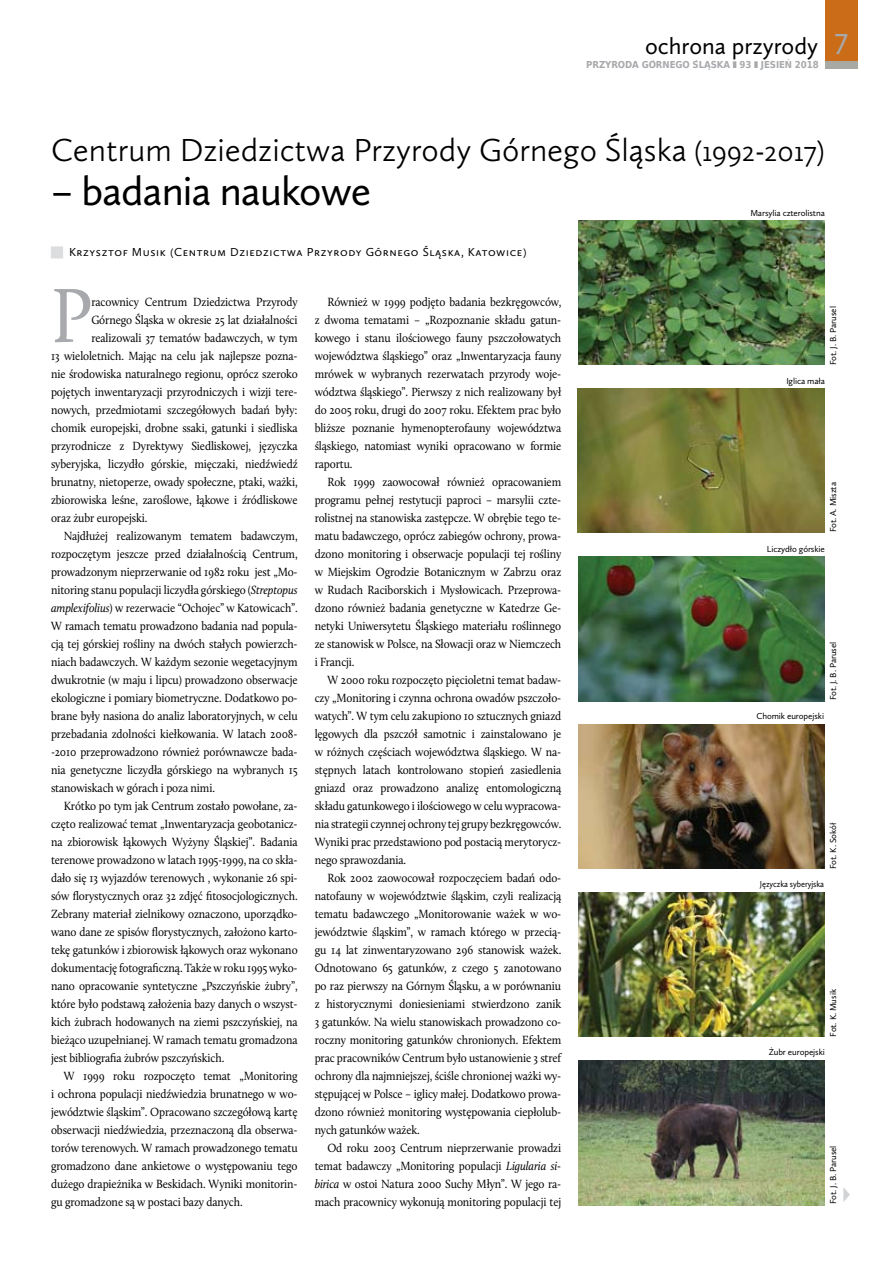
<style>
.page{position:relative;width:893px;height:1263px;background:#fff}
.page>*{position:absolute;margin:0;border:0;box-sizing:border-box;transform-origin:0 0}
.t1{font:79.5px "Calluna";color:#a7a9ac;scale:.92 1}
.t2{font:42px "Calluna Sans";color:#000}
.t3{font:300 33px "Calluna Sans";color:#000}
.t4{font:24px "Calluna Sans";color:#000}
.t5{font:12.3px/18px "Calluna";letter-spacing:-.01em;color:#000;text-align:justify;scale:.92 1}
.t6{font:12px "Calluna Sans";letter-spacing:.05em;color:#000}
.t7{font:700 9.6px "DejaVu Sans Condensed";letter-spacing:-.01em;color:#a7a9ac}
.t8{font:9px "Calluna Sans";letter-spacing:-.015em;color:#000}
.t9{font:9px "Calluna Sans";letter-spacing:-.015em;color:#000;scale:.92 1}
.s1{font-size:30px;color:#a7a9ac}
.s2{font-size:30px}
.s3{font-style:italic}
</style>
<div class="page">
<div style="left:825px;top:61px;width:32px;height:7px;background:#a8a9a3"></div>
<div style="left:825px;top:0;width:32px;height:61px;background:#ca6c18"></div>
<img style="left:578px;top:220px;width:247px;height:145px">
<img style="left:578px;top:724px;width:247px;height:145px">
<img style="left:578px;top:1060px;width:247px;height:145px">
<img style="left:578px;top:557px;width:247px;height:144px">
<img style="left:577px;top:388px;width:248px;height:145px">
<img style="left:578px;top:892px;width:247px;height:145px">
<h3 class="t4" style="left:645px;top:31px;width:204px">ochrona przyrody <span class="s1">7</span></h3>
<p class="t7" style="left:586px;top:57px;width:234px">PRZYRODA GORNEGO SLĄSKA 93 JESIEŃ 2018</p>
<h3 class="t3" style="left:51px;top:130px;width:775px">Centrum Dziedzictwa Przyrody Górnego Śląska <span class="s2">(1992-2017)</span></h3>
<h2 class="t2" style="left:51px;top:165px;width:322px">– badania naukowe</h2>
<p class="t6" style="left:69px;top:244px;width:459px">Krzysztof Musik (Centrum Dziedzictwa Przyrody Górnego Śląska, Katowice)</p>
<h1 class="t1" style="left:51px;top:267px;width:46px">P</h1>
<p class="t5" style="left:91px;top:293px;width:226px">racownicy Centrum Dziedzictwa Przyrody</p>
<p class="t5" style="left:91px;top:311px;width:226px">Górnego Śląska w okresie 25 lat działalności</p>
<p class="t5" style="left:91px;top:329px;width:226px">realizowali 37 tematów badawczych, w tym</p>
<p class="t5" style="left:51px;top:347px;width:270px">13 wieloletnich. Mając na celu jak najlepsze pozna-</p>
<p class="t5" style="left:51px;top:365px;width:270px">nie środowiska naturalnego regionu, oprócz szeroko</p>
<p class="t5" style="left:51px;top:383px;width:270px">pojętych inwentaryzacji przyrodniczych i wizji tere-</p>
<p class="t5" style="left:51px;top:401px;width:270px">nowych, przedmiotami szczegółowych badań były:</p>
<p class="t5" style="left:51px;top:419px;width:270px">chomik europejski, drobne ssaki, gatunki i siedliska</p>
<p class="t5" style="left:51px;top:437px;width:270px">przyrodnicze z Dyrektywy Siedliskowej, języczka</p>
<p class="t5" style="left:51px;top:455px;width:270px">syberyjska, liczydło górskie, mięczaki, niedźwiedź</p>
<p class="t5" style="left:51px;top:473px;width:270px">brunatny, nietoperze, owady społeczne, ptaki, ważki,</p>
<p class="t5" style="left:51px;top:491px;width:270px">zbiorowiska leśne, zaroślowe, łąkowe i źródliskowe</p>
<p class="t5" style="left:51px;top:509px;width:106px">oraz żubr europejski.</p>
<p class="t5" style="left:64px;top:527px;width:256px">Najdłużej realizowanym tematem badawczym,</p>
<p class="t5" style="left:51px;top:545px;width:270px">rozpoczętym jeszcze przed działalnością Centrum,</p>
<p class="t5" style="left:51px;top:563px;width:270px">prowadzonym nieprzerwanie od 1982 roku jest „Mo-</p>
<p class="t5" style="left:51px;top:581px;width:270px">nitoring stanu populacji liczydła górskiego (<span class="s3">Streptopus</span></p>
<p class="t5" style="left:51px;top:599px;width:270px"><span class="s3">amplexifolius</span>) w rezerwacie “Ochojec” w Katowicach”.</p>
<p class="t5" style="left:51px;top:617px;width:270px">W ramach tematu prowadzono badania nad popula-</p>
<p class="t5" style="left:51px;top:635px;width:270px">cją tej górskiej rośliny na dwóch stałych powierzch-</p>
<p class="t5" style="left:51px;top:653px;width:270px">niach badawczych. W każdym sezonie wegetacyjnym</p>
<p class="t5" style="left:51px;top:671px;width:270px">dwukrotnie (w maju i lipcu) prowadzono obserwacje</p>
<p class="t5" style="left:51px;top:689px;width:270px">ekologiczne i pomiary biometryczne. Dodatkowo po-</p>
<p class="t5" style="left:51px;top:707px;width:270px">brane były nasiona do analiz laboratoryjnych, w celu</p>
<p class="t5" style="left:51px;top:725px;width:270px">przebadania zdolności kiełkowania. W latach 2008-</p>
<p class="t5" style="left:51px;top:743px;width:270px">-2010 przeprowadzono również porównawcze bada-</p>
<p class="t5" style="left:51px;top:761px;width:270px">nia genetyczne liczydła górskiego na wybranych 15</p>
<p class="t5" style="left:51px;top:779px;width:180px">stanowiskach w górach i poza nimi.</p>
<p class="t5" style="left:64px;top:797px;width:256px">Krótko po tym jak Centrum zostało powołane, za-</p>
<p class="t5" style="left:51px;top:815px;width:270px">częto realizować temat „Inwentaryzacja geobotanicz-</p>
<p class="t5" style="left:51px;top:833px;width:270px">na zbiorowisk łąkowych Wyżyny Śląskiej”. Badania</p>
<p class="t5" style="left:51px;top:851px;width:270px">terenowe prowadzono w latach 1995-1999, na co skła-</p>
<p class="t5" style="left:51px;top:869px;width:270px">dało się 13 wyjazdów terenowych , wykonanie 26 spi-</p>
<p class="t5" style="left:51px;top:887px;width:270px">sów florystycznych oraz 32 zdjęć fitosocjologicznych.</p>
<p class="t5" style="left:51px;top:905px;width:270px">Zebrany materiał zielnikowy oznaczono, uporządko-</p>
<p class="t5" style="left:51px;top:923px;width:270px">wano dane ze spisów florystycznych, założono karto-</p>
<p class="t5" style="left:51px;top:941px;width:270px">tekę gatunków i zbiorowisk łąkowych oraz wykonano</p>
<p class="t5" style="left:51px;top:959px;width:270px">dokumentację fotograficzną. Także w roku 1995 wyko-</p>
<p class="t5" style="left:51px;top:977px;width:270px">nano opracowanie syntetyczne „Pszczyńskie żubry”,</p>
<p class="t5" style="left:51px;top:995px;width:270px">które było podstawą założenia bazy danych o wszyst-</p>
<p class="t5" style="left:51px;top:1013px;width:270px">kich żubrach hodowanych na ziemi pszczyńskiej, na</p>
<p class="t5" style="left:51px;top:1031px;width:270px">bieżąco uzupełnianej. W ramach tematu gromadzona</p>
<p class="t5" style="left:51px;top:1049px;width:190px">jest bibliografia żubrów pszczyńskich.</p>
<p class="t5" style="left:64px;top:1067px;width:256px">W 1999 roku rozpoczęto temat „Monitoring</p>
<p class="t5" style="left:51px;top:1085px;width:270px">i ochrona populacji niedźwiedzia brunatnego w wo-</p>
<p class="t5" style="left:51px;top:1103px;width:270px">jewództwie śląskim”. Opracowano szczegółową kartę</p>
<p class="t5" style="left:51px;top:1121px;width:270px">obserwacji niedźwiedzia, przeznaczoną dla obserwa-</p>
<p class="t5" style="left:51px;top:1139px;width:270px">torów terenowych. W ramach prowadzonego tematu</p>
<p class="t5" style="left:51px;top:1157px;width:270px">gromadzono dane ankietowe o występowaniu tego</p>
<p class="t5" style="left:51px;top:1175px;width:270px">dużego drapieżnika w Beskidach. Wyniki monitorin-</p>
<p class="t5" style="left:51px;top:1193px;width:210px">gu gromadzone są w postaci bazy danych.</p>
<p class="t5" style="left:315px;top:293px;width:270px;text-indent:13px">Również w 1999 podjęto badania bezkręgowców, z dwoma tematami – „Rozpoznanie składu gatun&shy;kowego i stanu ilościowego fauny pszczołowatych województwa śląskiego” oraz „Inwentaryzacja fauny mrówek w wybranych rezerwatach przyrody woje&shy;wództwa śląskiego”. Pierwszy z nich realizowany był do 2005 roku, drugi do 2007 roku. Efektem prac było bliższe poznanie hymenopterofauny województwa śląskiego, natomiast wyniki opracowano w formie raportu.</p>
<p class="t5" style="left:315px;top:472px;width:270px;text-indent:13px">Rok 1999 zaowocował również opracowaniem programu pełnej restytucji paproci – marsylii czte&shy;rolistnej na stanowiska zastępcze. W obrębie tego te&shy;matu badawczego, oprócz zabiegów ochrony, prowa&shy;dzono monitoring i obserwacje populacji tej rośliny w Miejskim Ogrodzie Botanicznym w Zabrzu oraz w Rudach Raciborskich i Mysłowicach. Przeprowa&shy;dzono również badania genetyczne w Katedrze Ge&shy;netyki Uniwersytetu Śląskiego materiału roślinnego ze stanowisk w Polsce, na Słowacji oraz w Niemczech i Francji.</p>
<p class="t5" style="left:315px;top:670px;width:270px;text-indent:13px">W 2000 roku rozpoczęto pięcioletni temat badaw&shy;czy „Monitoring i czynna ochrona owadów pszczoło&shy;watych”. W tym celu zakupiono 10 sztucznych gniazd lęgowych dla pszczół samotnic i zainstalowano je w różnych częściach województwa śląskiego. W na&shy;stępnych latach kontrolowano stopień zasiedlenia gniazd oraz prowadzono analizę entomologiczną składu gatunkowego i ilościowego w celu wypracowa&shy;nia strategii czynnej ochrony tej grupy bezkręgowców.<br>Wyniki prac przedstawiono pod postacią merytorycz&shy;nego sprawozdania.</p>
<p class="t5" style="left:315px;top:868px;width:270px;text-indent:13px">Rok 2002 zaowocował rozpoczęciem badań odo&shy;natofauny w województwie śląskim, czyli realizacją tematu badawczego „Monitorowanie ważek w wo&shy;jewództwie śląskim”, w ramach którego w przecią&shy;gu 14 lat zinwentaryzowano 296 stanowisk ważek.<br>Odnotowano 65 gatunków, z czego 5 zanotowano po raz pierwszy na Górnym Śląsku, a w porównaniu z historycznymi doniesieniami stwierdzono zanik 3 gatunków. Na wielu stanowiskach prowadzono co&shy;roczny monitoring gatunków chronionych. Efektem prac pracowników Centrum było ustanowienie 3 stref ochrony dla najmniejszej, ściśle chronionej ważki wy&shy;stępującej w Polsce – iglicy małej. Dodatkowo prowa&shy;dzono również monitoring występowania ciepłolub&shy;nych gatunków ważek.</p>
<p class="t5" style="left:315px;top:1138px;width:270px;text-indent:13px">Od roku 2003 Centrum nieprzerwanie prowadzi temat badawczy „Monitoring populacji <span class="s3">Ligularia si&shy;birica</span> w ostoi Natura 2000 Suchy Młyn”. W jego ra&shy;mach pracownicy wykonują monitoring populacji tej</p>
<p class="t8" style="left:750px;top:207px;width:76px">Marsylia czterolistna</p>
<p class="t8" style="left:828px;top:365px;width:60px;rotate:-90deg">Fot. J. B. Parusel</p>
<p class="t8" style="left:786px;top:375px;width:40px">Iglica mała</p>
<p class="t8" style="left:827px;top:532px;width:52px;rotate:-90deg">Fot. A. Miszta</p>
<p class="t8" style="left:767px;top:543px;width:60px">Liczydło górskie</p>
<p class="t8" style="left:828px;top:700px;width:60px;rotate:-90deg">Fot. J. B. Parusel</p>
<p class="t8" style="left:756px;top:710px;width:69px">Chomik europejski</p>
<p class="t8" style="left:828px;top:869px;width:47px;rotate:-90deg">Fot. K. Sokół</p>
<p class="t9" style="left:760px;top:879px;width:71px">Języczka syberyjska</p>
<p class="t8" style="left:828px;top:1036px;width:49px;rotate:-90deg">Fot. K. Musik</p>
<p class="t8" style="left:769px;top:1047px;width:58px">Żubr europejski</p>
<p class="t8" style="left:828px;top:1204px;width:60px;rotate:-90deg">Fot. J. B. Parusel</p>
</div>
